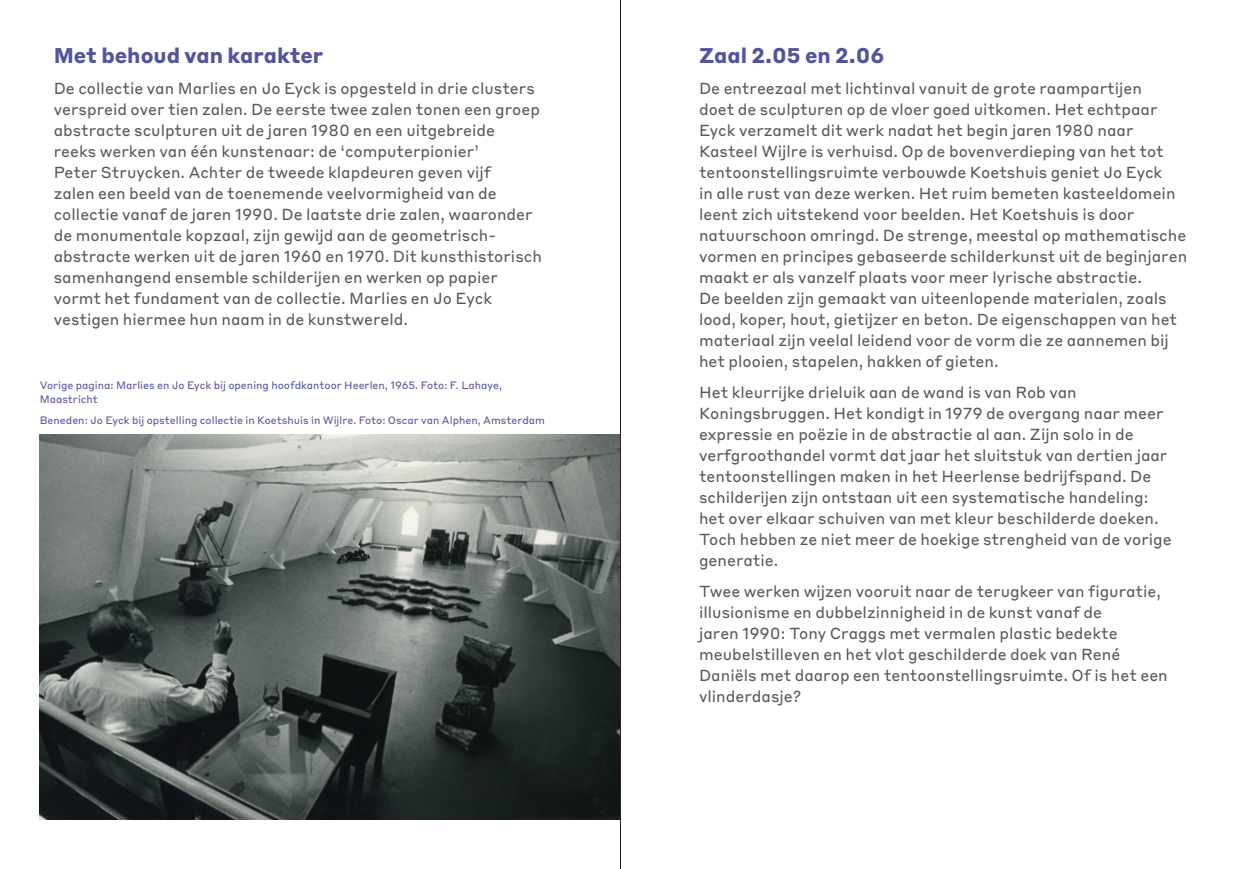
<style>
.page{position:relative;width:1241px;height:869px;background:#fff}
.page>*{position:absolute;margin:0;border:0;box-sizing:border-box;transform-origin:0 0}
.BF_BL_Body{font:700 21px "Styrene B";color:#52559b}
.BF_BL_Body-2{font:15.75px/21px "Styrene B";color:#57585a}
.BF_BL_Body_Small_Caption{font:10.5px/14px "Styrene B";color:#52559b}
</style>
<div class="page">
<img style="left:40px;top:434px;width:580px;height:385px">
<hr style="left:620px;top:0;width:1px;height:868px;background:#231f20">
<p class="BF_BL_Body" style="left:54px;top:38px;width:271px">Met behoud van karakter</p>
<p class="BF_BL_Body-2" style="left:54px;top:77px;width:489px">De collectie van Marlies en Jo Eyck is opgesteld in drie clusters verspreid over tien zalen. De eerste twee zalen tonen een groep abstracte sculpturen uit de jaren 1980 en een uitgebreide<br>reeks werken van één kunstenaar: de ‘computerpionier’<br>Peter Struycken. Achter de tweede klapdeuren geven vijf<br>zalen een beeld van de toenemende veelvormigheid van de collectie vanaf de jaren 1990. De laatste drie zalen, waaronder de monumentale kopzaal, zijn gewijd aan de geometrisch&shy;abstracte werken uit de jaren 1960 en 1970. Dit kunsthistorisch samenhangend ensemble schilderijen en werken op papier vormt het fundament van de collectie. Marlies en Jo Eyck vestigen hiermee hun naam in de kunstwereld.</p>
<p class="BF_BL_Body_Small_Caption" style="left:40px;top:377px;width:464px">Vorige pagina: Marlies en Jo Eyck bij opening hoofdkantoor Heerlen, 1965. Foto: F. Lahaye,<br>Maastricht</p>
<p class="BF_BL_Body_Small_Caption" style="left:40px;top:412px;width:507px">Beneden: Jo Eyck bij opstelling collectie in Koetshuis in Wijlre. Foto: Oscar van Alphen, Amsterdam</p>
<p class="BF_BL_Body" style="left:699px;top:38px;width:187px">Zaal 2.05 en 2.06</p>
<p class="BF_BL_Body-2" style="left:699px;top:77px;width:489px">De entreezaal met lichtinval vanuit de grote raampartijen<br>doet de sculpturen op de vloer goed uitkomen. Het echtpaar Eyck verzamelt dit werk nadat het begin jaren 1980 naar Kasteel Wijlre is verhuisd. Op de bovenverdieping van het tot tentoonstellingsruimte verbouwde Koetshuis geniet Jo Eyck<br>in alle rust van deze werken. Het ruim bemeten kasteeldomein leent zich uitstekend voor beelden. Het Koetshuis is door natuurschoon omringd. De strenge, meestal op mathematische vormen en principes gebaseerde schilderkunst uit de beginjaren maakt er als vanzelf plaats voor meer lyrische abstractie.<br>De beelden zijn gemaakt van uiteenlopende materialen, zoals lood, koper, hout, gietijzer en beton. De eigenschappen van het materiaal zijn veelal leidend voor de vorm die ze aannemen bij het plooien, stapelen, hakken of gieten.</p>
<p class="BF_BL_Body-2" style="left:699px;top:380px;width:474px">Het kleurrijke drieluik aan de wand is van Rob van Koningsbruggen. Het kondigt in 1979 de overgang naar meer expressie en poëzie in de abstractie al aan. Zijn solo in de verfgroothandel vormt dat jaar het sluitstuk van dertien jaar tentoonstellingen maken in het Heerlense bedrijfspand. De schilderijen zijn ontstaan uit een systematische handeling: het over elkaar schuiven van met kleur beschilderde doeken.<br>Toch hebben ze niet meer de hoekige strengheid van de vorige generatie.</p>
<p class="BF_BL_Body-2" style="left:699px;top:579px;width:470px">Twee werken wijzen vooruit naar de terugkeer van figuratie, illusionisme en dubbelzinnigheid in de kunst vanaf de<br>jaren 1990: Tony Craggs met vermalen plastic bedekte meubelstilleven en het vlot geschilderde doek van René Daniëls met daarop een tentoonstellingsruimte. Of is het een vlinderdasje?</p>
</div>
